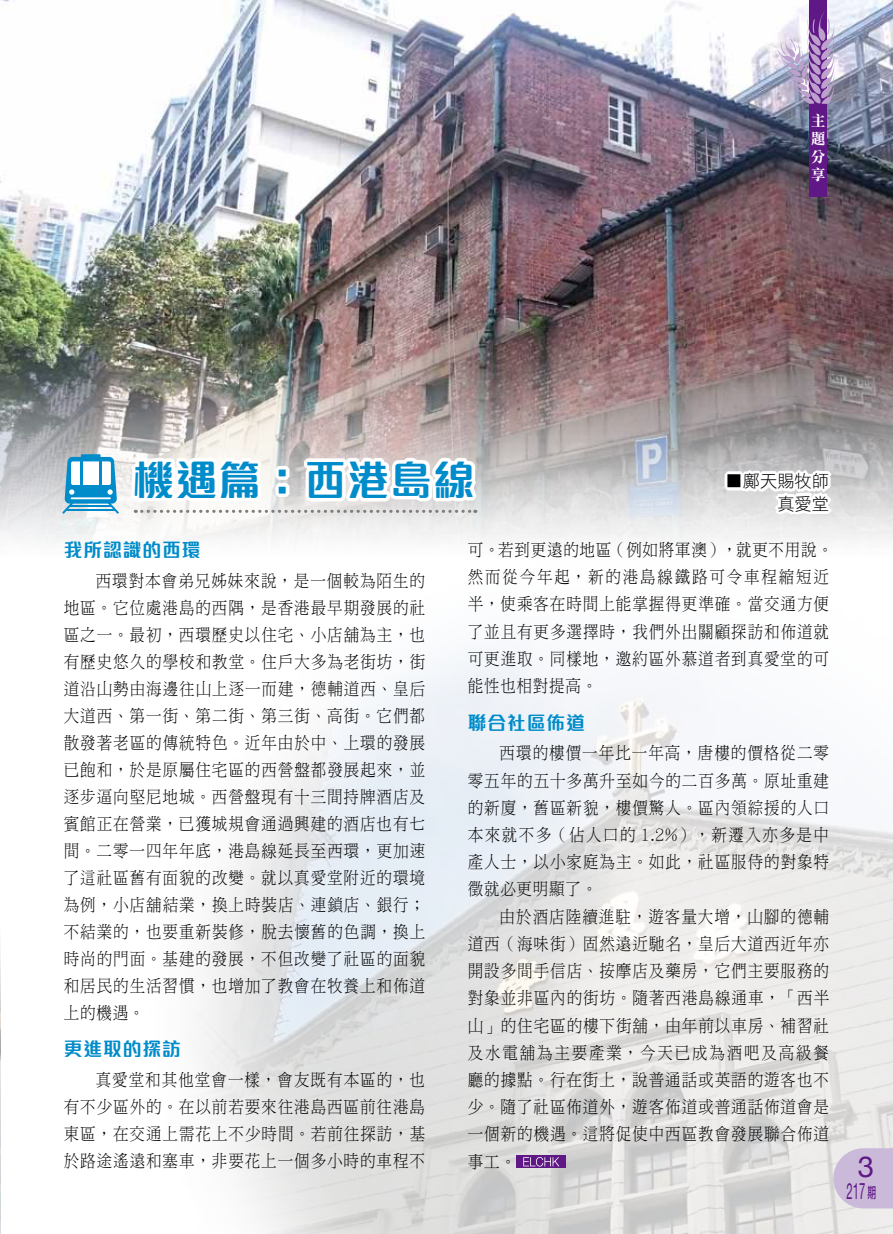
<style>
.page{position:relative;width:893px;height:1234px;background:#fff}
.page>*{position:absolute;margin:0;border:0;box-sizing:border-box;transform-origin:0 0}
.t1{font:700 41.4px "M Finance HK";letter-spacing:.035em;color:#008cca}
.t2{font:29.25px "Helvetica Neue";color:#601886}
.t3{font:22.5px "Helvetica Neue";color:#601886;scale:.5 1}
.t4{font:700 18.75px "M Finance HK";letter-spacing:.05em;color:#008cca}
.t5{font:17.25px/27px "DF Ming HK W3";letter-spacing:.06em;color:#000;text-align:justify;scale:.9 1}
.t6{font:17.25px/22.5px "DF Hei HK W3";color:#000;text-align:right}
.t7{font:15.15px/18.1px "DF Li Song HK W7";color:#fff;text-align:justify;scale:.95 1}
.s1{font-family:"DF Li Hei HK W5";font-size:15px}
</style>
<div class="page">
<img style="left:197px;top:650px;width:696px;height:583px">
<svg style="left:833px;top:1147px;width:60px;height:61px;background:#cfbfda"></svg>
<img style="left:0;top:0;width:893px;height:542px">
<img style="left:0;top:951px;width:1px;height:282px">
<div style="left:809px;top:0;width:18px;height:197px;background:#601886"></div>
<svg style="left:776px;top:9px;width:58px;height:95px"></svg>
<div style="left:725px;top:471px;width:19px;height:19px;border:6px solid #fff"></div>
<svg style="left:736px;top:422px;width:100px;height:98px"></svg>
<div style="left:517px;top:1155px;width:49px;height:12px;background:#601886"></div>
<svg style="left:523px;top:1157px;width:36px;height:9px"></svg>
<svg style="left:128px;top:426px;width:354px;height:87px"></svg>
<hr style="left:81px;top:454px;width:20px;height:3px;background:#008cca">
<svg style="left:62px;top:457px;width:57px;height:57px"></svg>
<hr style="left:70px;top:505px;width:41px;height:2px;background:#008cca">
<hr style="left:66px;top:509px;width:50px;height:2px;background:#008cca">
<hr style="left:81px;top:460px;width:2px;height:26px;background:#008cca">
<hr style="left:99px;top:460px;width:2px;height:26px;background:#008cca">
<p class="t7" style="left:811px;top:111px;width:16px">主題分享</p>
<h1 class="t1" style="left:133px;top:458px;width:343px">機遇篇：西港島線</h1>
<p class="t6" style="left:726px;top:469px;width:105px">■鄺天賜牧師真愛堂</p>
<p class="t5" style="left:468px;top:535px;width:407px;text-align:left">可。若到更遠的地區（例如將軍澳），就更不用說。然而從今年起，新的港島線鐵路可令車程縮短近半，使乘客在時間上能掌握得更準確。當交通方便了並且有更多選擇時，我們外出關顧探訪和佈道就可更進取。同樣地，邀約區外慕道者到真愛堂的可能性也相對提高。</p>
<p class="t4" style="left:468px;top:712px;width:119px">聯合社區佈道</p>
<p class="t5" style="left:468px;top:739px;width:403px;text-indent:32px">西環的樓價一年比一年高，唐樓的價格從二零零五年的五十多萬升至如今的二百多萬。原址重建的新廈，舊區新貌，樓價驚人。區內領綜援的人口本來就不多（佔人口的 1.2%），新遷入亦多是中產人士，以小家庭為主。如此，社區服侍的對象特徵就必更明顯了。</p>
<p class="t5" style="left:468px;top:902px;width:403px;text-indent:32px">由於酒店陸續進駐，遊客量大增，山腳的德輔道西（海味街）固然遠近馳名，皇后大道西近年亦開設多間手信店、按摩店及藥房，它們主要服務的對象並非區內的街坊。隨著西港島線通車，「西半山」的住宅區的樓下街舖，由年前以車房、補習社及水電舖為主要產業，今天已成為酒吧及高級餐廳的據點。行在街上，說普通話或英語的遊客也不少。隨了社區佈道外，遊客佈道或普通話佈道會是一個新的機遇。這將促使中西區教會發展聯合佈道事工。</p>
<p class="t4" style="left:64px;top:540px;width:138px">我所認識的西環</p>
<p class="t5" style="left:64px;top:566px;width:403px;text-indent:32px">西環對本會弟兄姊妹來說，是一個較為陌生的地區。它位處港島的西隅，是香港最早期發展的社區之一。最初，西環歷史以住宅、小店舖為主，也有歷史悠久的學校和教堂。住戶大多為老街坊，街道沿山勢由海邊往山上逐一而建，德輔道西、皇后大道西、第一街、第二街、第三街、高街。它們都散發著老區的傳統特色。近年由於中、上環的發展已飽和，於是原屬住宅區的西營盤都發展起來，並逐步逼向堅尼地城。西營盤現有十三間持牌酒店及賓館正在營業，已獲城規會通過興建的酒店也有七間。二零一四年年底，港島線延長至西環，更加速了這社區舊有面貌的改變。就以真愛堂附近的環境為例，小店舖結業，換上時裝店、連鎖店、銀行；不結業的，也要重新裝修，脫去懷舊的色調，換上時尚的門面。基建的發展，不但改變了社區的面貌和居民的生活習慣，也增加了教會在牧養上和佈道上的機遇。</p>
<p class="t4" style="left:64px;top:1039px;width:119px">更進取的探訪</p>
<p class="t5" style="left:64px;top:1065px;width:403px;text-indent:32px">真愛堂和其他堂會一樣，會友既有本區的，也有不少區外的。在以前若要來往港島西區前往港島東區，在交通上需花上不少時間。若前往探訪，基於路途遙遠和塞車，非要花上一個多小時的車程不</p>
<h2 class="t2" style="left:858px;top:1148px;width:18px">3</h2>
<h3 class="t3" style="left:847px;top:1177px;width:62px">217 <span class="s1">期</span></h3>
</div>
